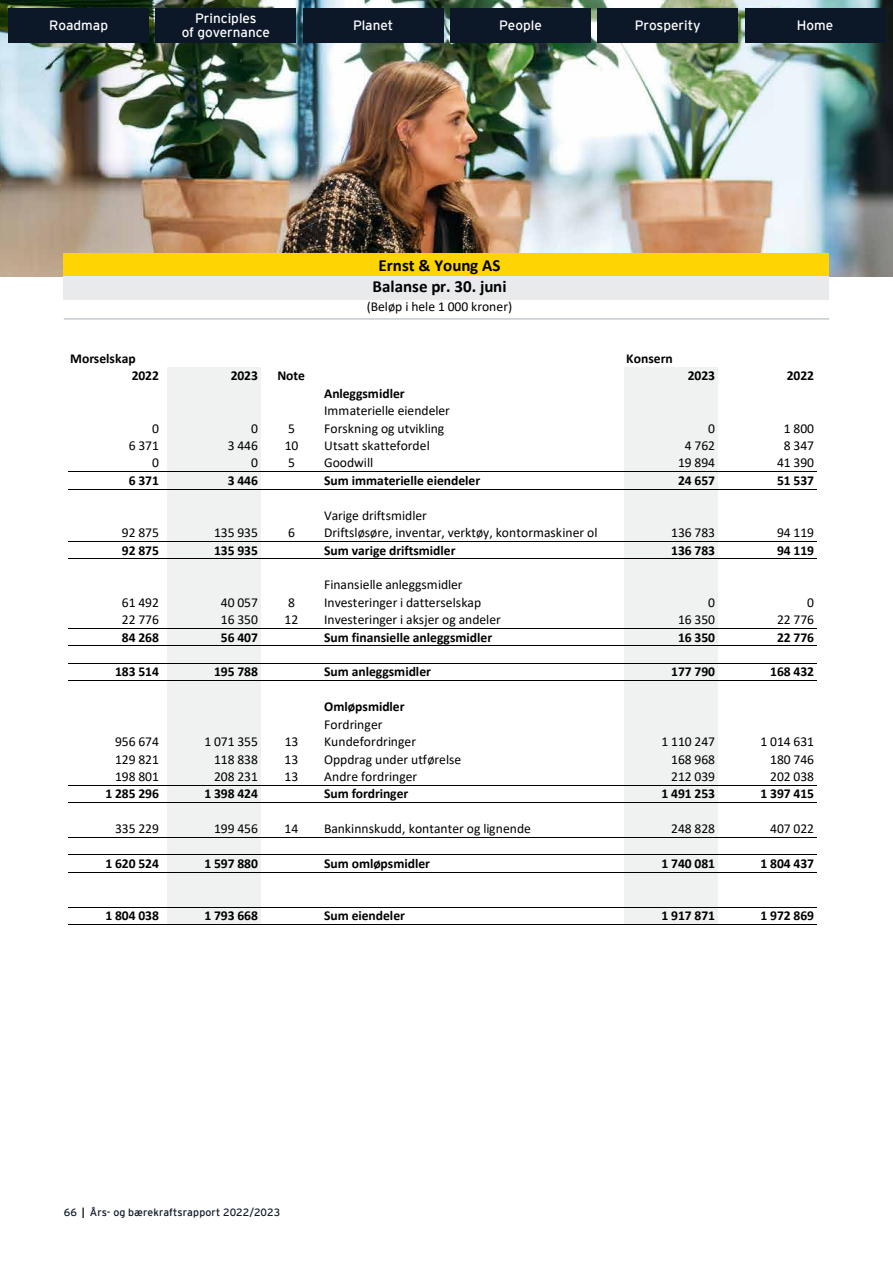
<style>
.page{position:relative;width:893px;height:1263px;background:#fff}
.page>*{position:absolute;margin:0;border:0;box-sizing:border-box;transform-origin:0 0}
.t1{font:700 16.95px/21.6px "Calibri";color:#000;text-align:center}
.t2{font:13.65px "Calibri";color:#000}
.t3{font:700 13.65px "Calibri";letter-spacing:-.005em;color:#000}
.t4{font:13.5px/13.5px "EY Interstate";color:#fff;text-align:center}
.t5{font:10.5px "EY Interstate";letter-spacing:.01em;color:#0c1728}
.s1{font-weight:700}
</style>
<div class="page">
<img style="left:0;top:0;width:893px;height:276px">
<div style="left:64px;top:253px;width:765px;height:23px;background:#fed402"></div>
<div style="left:64px;top:276px;width:765px;height:24px;background:#e9eaeb"></div>
<hr style="left:64px;top:319px;width:765px;height:1px;background:#a7b0b6">
<div style="left:167px;top:367px;width:93px;height:558px;background:#f0f1f1"></div>
<div style="left:624px;top:367px;width:94px;height:558px;background:#f0f1f1"></div>
<hr style="left:68px;top:471px;width:748px;height:1px;background:#000">
<hr style="left:68px;top:489px;width:748px;height:1px;background:#000">
<hr style="left:68px;top:541px;width:748px;height:1px;background:#000">
<hr style="left:68px;top:558px;width:748px;height:1px;background:#000">
<hr style="left:68px;top:628px;width:748px;height:1px;background:#000">
<hr style="left:68px;top:645px;width:748px;height:1px;background:#000">
<hr style="left:68px;top:663px;width:748px;height:1px;background:#000">
<hr style="left:68px;top:680px;width:748px;height:1px;background:#000">
<hr style="left:68px;top:785px;width:748px;height:1px;background:#000">
<hr style="left:68px;top:802px;width:748px;height:1px;background:#000">
<hr style="left:68px;top:837px;width:748px;height:1px;background:#000">
<hr style="left:68px;top:854px;width:748px;height:1px;background:#000">
<hr style="left:68px;top:872px;width:748px;height:1px;background:#000">
<hr style="left:68px;top:907px;width:748px;height:1px;background:#000">
<hr style="left:68px;top:924px;width:748px;height:1px;background:#000">
<div style="left:9px;top:9px;width:140px;height:34px;background:#0c1728"></div>
<div style="left:156px;top:9px;width:140px;height:34px;background:#0c1728"></div>
<div style="left:303px;top:9px;width:140px;height:34px;background:#0c1728"></div>
<div style="left:450px;top:9px;width:141px;height:34px;background:#0c1728"></div>
<div style="left:598px;top:9px;width:140px;height:34px;background:#0c1728"></div>
<div style="left:745px;top:9px;width:140px;height:34px;background:#0c1728"></div>
<p class="t4" style="left:49px;top:18px;width:60px">Roadmap</p>
<p class="t4" style="left:182px;top:11px;width:90px">Principles<br>of governance</p>
<p class="t4" style="left:353px;top:18px;width:42px">Planet</p>
<p class="t4" style="left:499px;top:18px;width:44px">People</p>
<p class="t4" style="left:635px;top:18px;width:67px">Prosperity</p>
<p class="t4" style="left:797px;top:18px;width:38px">Home</p>
<p class="t1" style="left:373px;top:254px;width:135px">Ernst &amp; Young AS<br>Balanse pr. 30. juni</p>
<p class="t2" style="left:367px;top:297px;width:147px">(Beløp i hele 1 000 kroner)</p>
<p class="t3" style="left:70px;top:349px;width:67px">Morselskap</p>
<p class="t3" style="left:626px;top:349px;width:48px">Konsern</p>
<p class="t3" style="left:132px;top:366px;width:29px">2022</p>
<p class="t3" style="left:231px;top:366px;width:29px">2023</p>
<p class="t3" style="left:277px;top:366px;width:29px">Note</p>
<p class="t3" style="left:688px;top:366px;width:29px">2023</p>
<p class="t3" style="left:787px;top:366px;width:29px">2022</p>
<p class="t3" style="left:324px;top:384px;width:82px">Anleggsmidler</p>
<p class="t2" style="left:324px;top:401px;width:127px">Immaterielle eiendeler</p>
<p class="t2" style="left:152px;top:419px;width:8px">0</p>
<p class="t2" style="left:251px;top:419px;width:8px">0</p>
<p class="t2" style="left:288px;top:419px;width:8px">5</p>
<p class="t2" style="left:324px;top:419px;width:122px">Forskning og utvikling</p>
<p class="t2" style="left:708px;top:419px;width:8px">0</p>
<p class="t2" style="left:784px;top:419px;width:32px">1 800</p>
<p class="t2" style="left:129px;top:436px;width:32px">6 371</p>
<p class="t2" style="left:228px;top:436px;width:32px">3 446</p>
<p class="t2" style="left:285px;top:436px;width:15px">10</p>
<p class="t2" style="left:324px;top:436px;width:107px">Utsatt skattefordel</p>
<p class="t2" style="left:685px;top:436px;width:32px">4 762</p>
<p class="t2" style="left:784px;top:436px;width:32px">8 347</p>
<p class="t2" style="left:152px;top:453px;width:8px">0</p>
<p class="t2" style="left:251px;top:453px;width:8px">0</p>
<p class="t2" style="left:288px;top:453px;width:8px">5</p>
<p class="t2" style="left:324px;top:453px;width:51px">Goodwill</p>
<p class="t2" style="left:678px;top:453px;width:39px">19 894</p>
<p class="t2" style="left:777px;top:453px;width:39px">41 390</p>
<p class="t3" style="left:129px;top:471px;width:32px">6 371</p>
<p class="t3" style="left:228px;top:471px;width:32px">3 446</p>
<p class="t3" style="left:324px;top:471px;width:158px">Sum immaterielle eiendeler</p>
<p class="t3" style="left:678px;top:471px;width:39px">24 657</p>
<p class="t3" style="left:777px;top:471px;width:39px">51 537</p>
<p class="t2" style="left:324px;top:506px;width:104px">Varige driftsmidler</p>
<p class="t2" style="left:122px;top:523px;width:39px">92 875</p>
<p class="t2" style="left:214px;top:523px;width:45px">135 935</p>
<p class="t2" style="left:288px;top:523px;width:8px">6</p>
<p class="t2" style="left:324px;top:523px;width:275px">Driftsløsøre, inventar, verktøy, kontormaskiner ol</p>
<p class="t2" style="left:671px;top:523px;width:45px">136 783</p>
<p class="t2" style="left:777px;top:523px;width:39px">94 119</p>
<p class="t3" style="left:122px;top:540px;width:39px">92 875</p>
<p class="t3" style="left:214px;top:540px;width:45px">135 935</p>
<p class="t3" style="left:324px;top:540px;width:133px">Sum varige driftsmidler</p>
<p class="t3" style="left:671px;top:540px;width:45px">136 783</p>
<p class="t3" style="left:777px;top:540px;width:39px">94 119</p>
<p class="t2" style="left:324px;top:575px;width:140px">Finansielle anleggsmidler</p>
<p class="t2" style="left:122px;top:593px;width:39px">61 492</p>
<p class="t2" style="left:221px;top:593px;width:39px">40 057</p>
<p class="t2" style="left:288px;top:593px;width:8px">8</p>
<p class="t2" style="left:324px;top:593px;width:159px">Investeringer i datterselskap</p>
<p class="t2" style="left:708px;top:593px;width:8px">0</p>
<p class="t2" style="left:807px;top:593px;width:8px">0</p>
<p class="t2" style="left:122px;top:610px;width:39px">22 776</p>
<p class="t2" style="left:221px;top:610px;width:39px">16 350</p>
<p class="t2" style="left:285px;top:610px;width:15px">12</p>
<p class="t2" style="left:324px;top:610px;width:178px">Investeringer i aksjer og andeler</p>
<p class="t2" style="left:678px;top:610px;width:39px">16 350</p>
<p class="t2" style="left:777px;top:610px;width:39px">22 776</p>
<p class="t3" style="left:122px;top:627px;width:39px">84 268</p>
<p class="t3" style="left:221px;top:627px;width:39px">56 407</p>
<p class="t3" style="left:324px;top:627px;width:169px">Sum finansielle anleggsmidler</p>
<p class="t3" style="left:678px;top:627px;width:39px">16 350</p>
<p class="t3" style="left:777px;top:627px;width:39px">22 776</p>
<p class="t3" style="left:115px;top:662px;width:45px">183 514</p>
<p class="t3" style="left:214px;top:662px;width:45px">195 788</p>
<p class="t3" style="left:324px;top:662px;width:108px">Sum anleggsmidler</p>
<p class="t3" style="left:671px;top:662px;width:45px">177 790</p>
<p class="t3" style="left:770px;top:662px;width:45px">168 432</p>
<p class="t3" style="left:324px;top:697px;width:82px">Omløpsmidler</p>
<p class="t2" style="left:324px;top:715px;width:60px">Fordringer</p>
<p class="t2" style="left:115px;top:732px;width:45px">956 674</p>
<p class="t2" style="left:204px;top:732px;width:55px">1 071 355</p>
<p class="t2" style="left:285px;top:732px;width:15px">13</p>
<p class="t2" style="left:324px;top:732px;width:93px">Kundefordringer</p>
<p class="t2" style="left:661px;top:732px;width:55px">1 110 247</p>
<p class="t2" style="left:760px;top:732px;width:55px">1 014 631</p>
<p class="t2" style="left:115px;top:749px;width:45px">129 821</p>
<p class="t2" style="left:214px;top:749px;width:45px">118 838</p>
<p class="t2" style="left:285px;top:749px;width:15px">13</p>
<p class="t2" style="left:324px;top:749px;width:139px">Oppdrag under utførelse</p>
<p class="t2" style="left:671px;top:749px;width:45px">168 968</p>
<p class="t2" style="left:770px;top:749px;width:45px">180 746</p>
<p class="t2" style="left:115px;top:767px;width:45px">198 801</p>
<p class="t2" style="left:214px;top:767px;width:45px">208 231</p>
<p class="t2" style="left:285px;top:767px;width:15px">13</p>
<p class="t2" style="left:324px;top:767px;width:95px">Andre fordringer</p>
<p class="t2" style="left:671px;top:767px;width:45px">212 039</p>
<p class="t2" style="left:770px;top:767px;width:45px">202 038</p>
<p class="t3" style="left:105px;top:784px;width:55px">1 285 296</p>
<p class="t3" style="left:204px;top:784px;width:55px">1 398 424</p>
<p class="t3" style="left:324px;top:784px;width:86px">Sum fordringer</p>
<p class="t3" style="left:661px;top:784px;width:55px">1 491 253</p>
<p class="t3" style="left:760px;top:784px;width:55px">1 397 415</p>
<p class="t2" style="left:115px;top:819px;width:45px">335 229</p>
<p class="t2" style="left:214px;top:819px;width:45px">199 456</p>
<p class="t2" style="left:285px;top:819px;width:15px">14</p>
<p class="t2" style="left:324px;top:819px;width:208px">Bankinnskudd, kontanter og lignende</p>
<p class="t2" style="left:671px;top:819px;width:45px">248 828</p>
<p class="t2" style="left:770px;top:819px;width:45px">407 022</p>
<p class="t3" style="left:105px;top:854px;width:55px">1 620 524</p>
<p class="t3" style="left:204px;top:854px;width:55px">1 597 880</p>
<p class="t3" style="left:324px;top:854px;width:107px">Sum omløpsmidler</p>
<p class="t3" style="left:661px;top:854px;width:55px">1 740 081</p>
<p class="t3" style="left:760px;top:854px;width:55px">1 804 437</p>
<p class="t3" style="left:105px;top:906px;width:55px">1 804 038</p>
<p class="t3" style="left:204px;top:906px;width:55px">1 793 668</p>
<p class="t3" style="left:324px;top:906px;width:82px">Sum eiendeler</p>
<p class="t3" style="left:661px;top:906px;width:55px">1 917 871</p>
<p class="t3" style="left:760px;top:906px;width:55px">1 972 869</p>
<p class="t5" style="left:64px;top:1205px;width:218px">66 <span class="s1">|</span> Års- og bærekraftsrapport 2022/2023</p>
</div>
